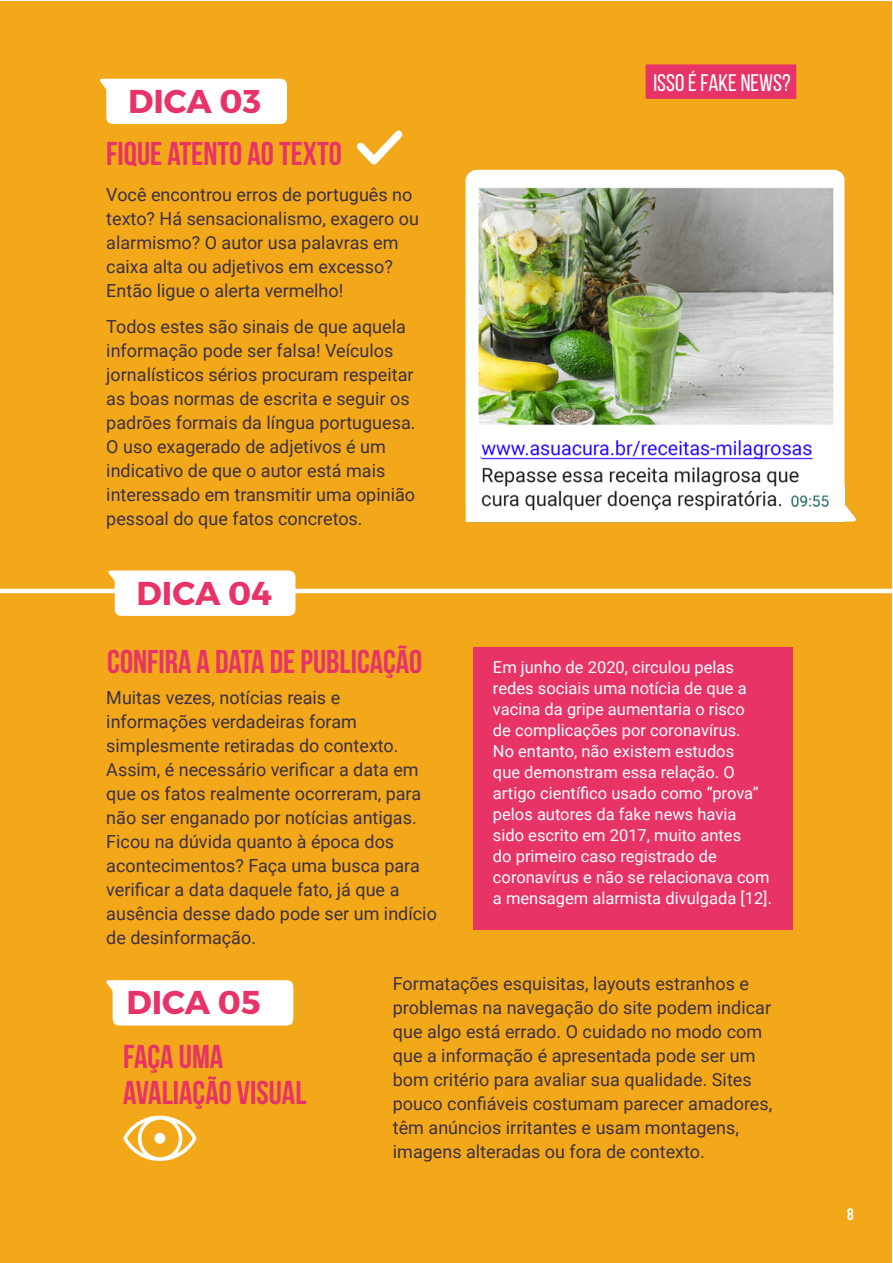
<style>
.page{position:relative;width:893px;height:1263px;background:#fff}
.page>*{position:absolute;margin:0;border:0;box-sizing:border-box;transform-origin:0 0}
.t1{font:700 33px/35.4px "Bebas Neue";color:#e73367}
.t2{font:700 33px "Montserrat";color:#e73367}
.t3{font:24px "Bebas Neue";color:#fff}
.t4{font:18px/24px "Roboto";color:#3b3045}
.t5{font:16.5px/21px "Roboto";color:#fff}
.t6{font:700 16.5px "Bebas Neue";color:#fff}
</style>
<div class="page">
<div style="left:0;top:2px;width:892px;height:1261px;background:#f3a819"></div>
<hr style="left:0;top:589px;width:893px;height:4px;background:#fff">
<svg style="left:108px;top:570px;width:187px;height:46px;background:#fefbf4"></svg>
<img style="left:446px;top:169px;width:415px;height:420px">
<div style="left:646px;top:64px;width:150px;height:35px;background:#e73367;border:2px solid #e73367"></div>
<div style="left:473px;top:647px;width:320px;height:283px;background:#e83367"></div>
<div style="left:100px;top:79px;width:187px;height:45px;background:#fff"></div>
<div style="left:106px;top:980px;width:187px;height:45px;background:#fff"></div>
<svg style="left:357px;top:130px;width:46px;height:35px"></svg>
<svg style="left:123px;top:1115px;width:74px;height:46px"></svg>
<div style="left:154px;top:1133px;width:11px;height:11px;background:#fff;border-radius:50%"></div>
<h1 class="t2" style="left:128px;top:81px;width:135px">DICA 03</h1>
<h1 class="t1" style="left:106px;top:135px;width:237px">FIQUE ATENTO AO TEXTO</h1>
<p class="t4" style="left:106px;top:182px;width:314px">Você encontrou erros de português no texto? Há sensacionalismo, exagero ou alarmismo? O autor usa palavras em caixa alta ou adjetivos em excesso?<br>Então ligue o alerta vermelho!</p>
<p class="t4" style="left:106px;top:314px;width:311px">Todos estes são sinais de que aquela informação pode ser falsa! Veículos jornalísticos sérios procuram respeitar as boas normas de escrita e seguir os padrões formais da língua portuguesa.<br>O uso exagerado de adjetivos é um indicativo de que o autor está mais interessado em transmitir uma opinião pessoal do que fatos concretos.</p>
<h1 class="t2" style="left:137px;top:573px;width:137px">DICA 04</h1>
<h2 class="t3" style="left:653px;top:69px;width:139px">ISSO É FAKE NEWS?</h2>
<h1 class="t1" style="left:107px;top:644px;width:317px">CONFIRA A DATA DE PUBLICAÇÃO</h1>
<p class="t5" style="left:493px;top:656px;width:281px">Em junho de 2020, circulou pelas redes sociais uma notícia de que a vacina da gripe aumentaria o risco<br>de complicações por coronavírus.<br>No entanto, não existem estudos<br>que demonstram essa relação. O artigo científico usado como “prova” pelos autores da fake news havia<br>sido escrito em 2017, muito antes<br>do primeiro caso registrado de coronavírus e não se relacionava com a mensagem alarmista divulgada [12].</p>
<p class="t4" style="left:106px;top:685px;width:332px">Muitas vezes, notícias reais e informações verdadeiras foram simplesmente retiradas do contexto.<br>Assim, é necessário verificar a data em que os fatos realmente ocorreram, para não ser enganado por notícias antigas.<br>Ficou na dúvida quanto à época dos acontecimentos? Faça uma busca para verificar a data daquele fato, já que a ausência desse dado pode ser um indício de desinformação.</p>
<p class="t4" style="left:393px;top:971px;width:381px">Formatações esquisitas, layouts estranhos e problemas na navegação do site podem indicar que algo está errado. O cuidado no modo com que a informação é apresentada pode ser um bom critério para avaliar sua qualidade. Sites pouco confiáveis costumam parecer amadores, têm anúncios irritantes e usam montagens, imagens alteradas ou fora de contexto.</p>
<h1 class="t2" style="left:126px;top:982px;width:136px">DICA 05</h1>
<h1 class="t1" style="left:123px;top:1039px;width:185px">FAÇA UMA<br>AVALIAÇÃO VISUAL</h1>
<p class="t6" style="left:847px;top:1205px;width:8px">8</p>
</div>
